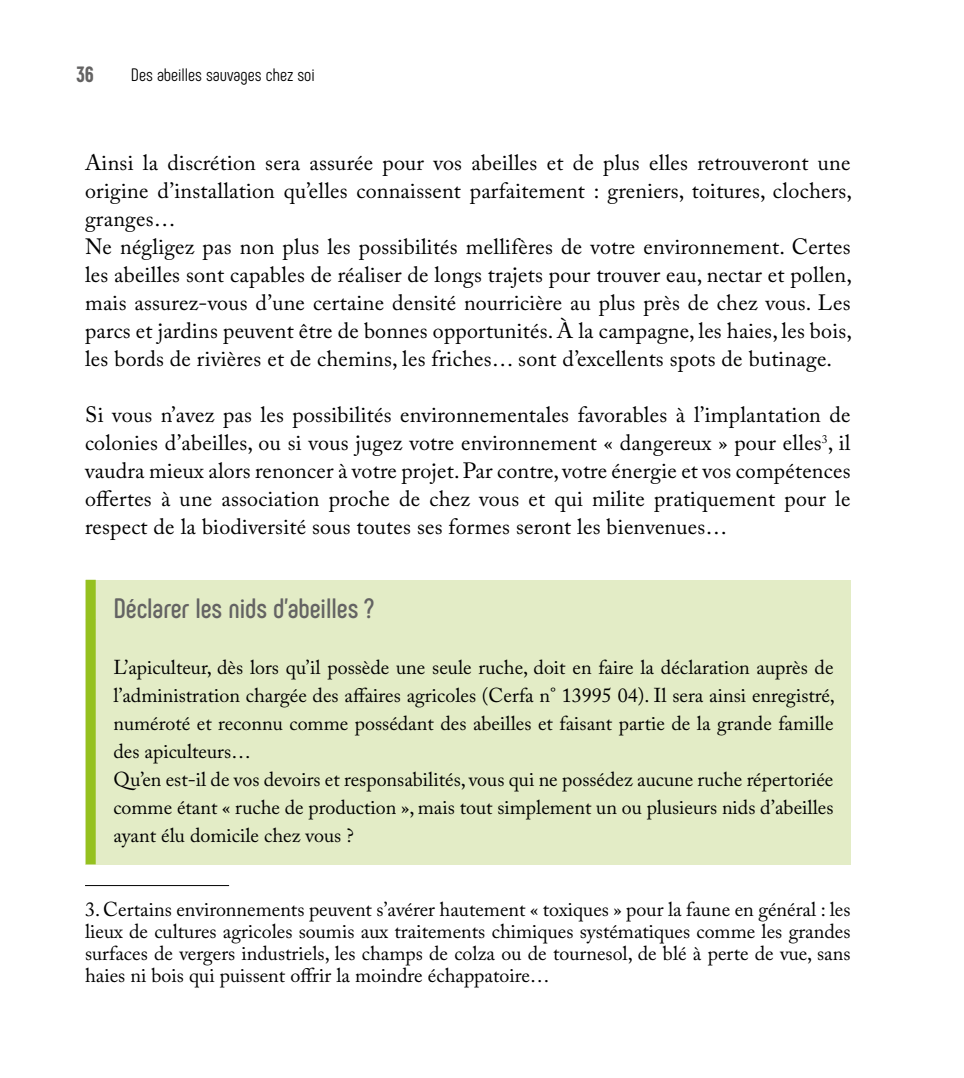
<style>
.page{position:relative;width:964px;height:1078px;background:#fff}
.page>*{position:absolute;margin:0;border:0;box-sizing:border-box;transform-origin:0 0}
.t1{font:700 28px "Phenomena";color:#646363}
.t2{font:22px/28px "Adobe Caslon Pro";letter-spacing:.01em;color:#000}
.t3{font:800 22px "Phenomena";color:#646363}
.t4{font:20px/28px "Adobe Caslon Pro";color:#000}
.t5{font:18px "Phenomena";color:#000}
</style>
<div class="page">
<div style="left:85px;top:579px;width:765px;height:57px;background:#e3ecc6"></div>
<div style="left:86px;top:579px;width:10px;height:51px;background:#95c11f"></div>
<div style="left:85px;top:619px;width:765px;height:245px;background:#e3ecc6"></div>
<div style="left:86px;top:619px;width:10px;height:245px;background:#95c11f"></div>
<hr style="left:85px;top:885px;width:144px;height:1px;background:#000">
<p class="t3" style="left:76px;top:60px;width:20px">36</p>
<p class="t5" style="left:131px;top:65px;width:185px">Des abeilles sauvages chez soi</p>
<p class="t2" style="left:85px;top:148px;width:768px">Ainsi la discrétion sera assurée pour vos abeilles et de plus elles retrouveront une origine d’installation qu’elles connaissent parfaitement : greniers, toitures, clochers, granges…<br>Ne négligez pas non plus les possibilités mellifères de votre environnement. Certes les abeilles sont capables de réaliser de longs trajets pour trouver eau, nectar et pollen, mais assurez-vous d’une certaine densité nourricière au plus près de chez vous. Les parcs et jardins peuvent être de bonnes opportunités. À la campagne, les haies, les bois, les bords de rivières et de chemins, les friches… sont d’excellents spots de butinage.</p>
<p class="t2" style="left:85px;top:400px;width:767px;text-align:justify">Si vous n’avez pas les possibilités environnementales favorables à l’implantation de colonies d’abeilles, ou si vous jugez votre environnement « dangereux » pour elles<sup>3</sup>, il vaudra mieux alors renoncer à votre projet. Par contre, votre énergie et vos compétences offertes à une association proche de chez vous et qui milite pratiquement pour le respect de la biodiversité sous toutes ses formes seront les bienvenues…</p>
<p class="t1" style="left:113px;top:591px;width:262px">Déclarer les nids d’abeilles ?</p>
<p class="t4" style="left:113px;top:652px;width:723px">L’apiculteur, dès lors qu’il possède une seule ruche, doit en faire la déclaration auprès de l’administration chargée des affaires agricoles (Cerfa n° 13995 04). Il sera ainsi enregistré, numéroté et reconnu comme possédant des abeilles et faisant partie de la grande famille des apiculteurs…<br>Qu’en est-il de vos devoirs et responsabilités, vous qui ne possédez aucune ruche répertoriée comme étant « ruche de production », mais tout simplement un ou plusieurs nids d’abeilles ayant élu domicile chez vous ?</p>
<p class="t4" style="left:85px;top:897px;width:767px;line-height:22px;text-align:justify">3. Certains environnements peuvent s’avérer hautement « toxiques » pour la faune en général : les lieux de cultures agricoles soumis aux traitements chimiques systématiques comme les grandes surfaces de vergers industriels, les champs de colza ou de tournesol, de blé à perte de vue, sans haies ni bois qui puissent offrir la moindre échappatoire…</p>
</div>
